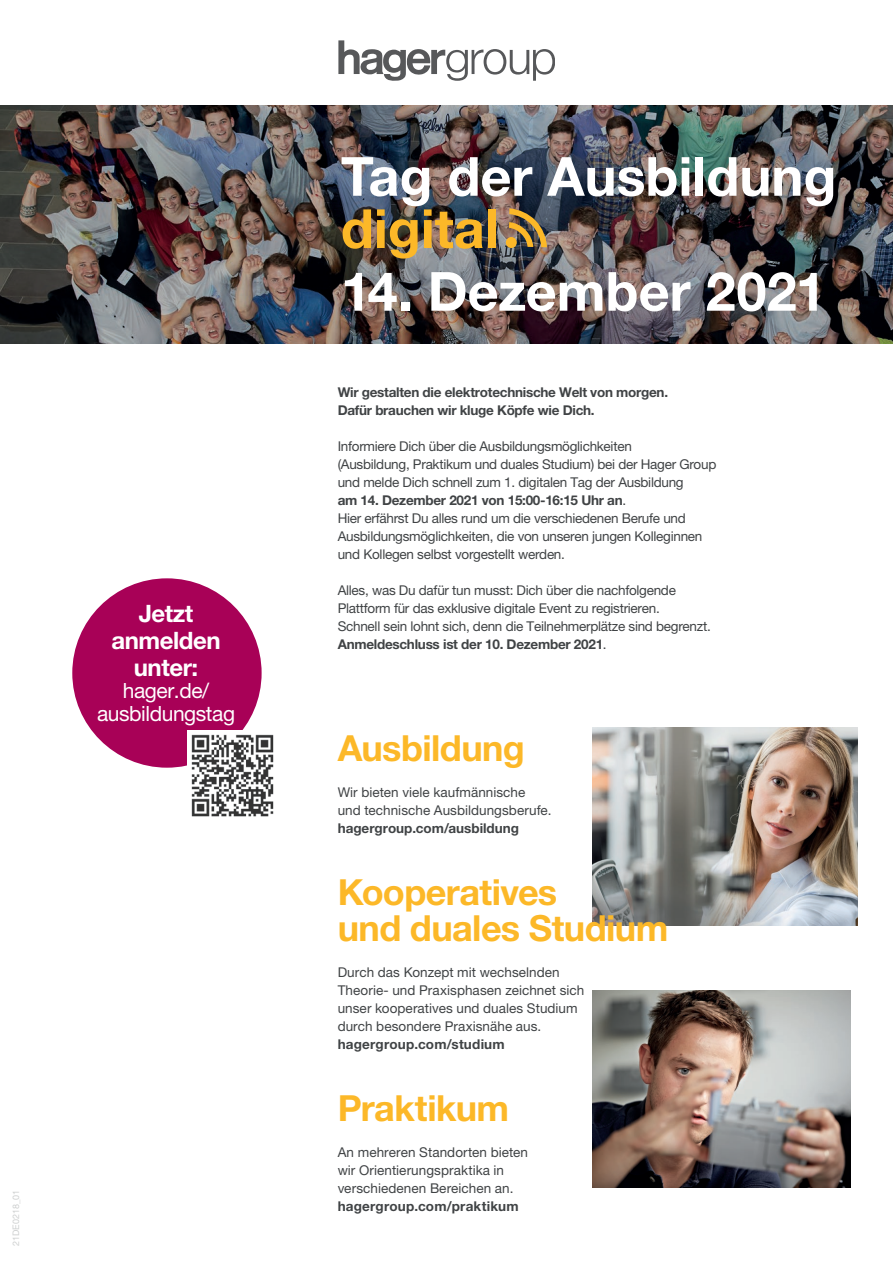
<style>
.page{position:relative;width:893px;height:1263px;background:#fff}
.page>*{position:absolute;margin:0;border:0;box-sizing:border-box;transform-origin:0 0}
.t1{font:700 54px "Helvetica Neue LTW1 G";color:#fff}
.t2{font:700 54px "Helvetica Neue LTW1 G";color:#fcb828}
.t3{font:700 36px/36px "Helvetica Neue LTW1 G";letter-spacing:-.015em;color:#fcb828}
.t4{font:700 24px "Helvetica Neue LTW1 G";letter-spacing:-.02em;color:#fff}
.t5{font:21px/22.5px "Helvetica Neue LTW1 G";letter-spacing:-.02em;color:#fff;text-align:center}
.t6{font:13.5px/18px "Helvetica Neue LTW1 G";letter-spacing:-.02em;color:#404345}
.t7{font:13.5px/18px "Helvetica Neue LTW1 G";letter-spacing:.005em;color:#404345}
.t8{font:700 13.5px/18px "Helvetica Neue LTW1 G";letter-spacing:-.02em;color:#404345}
.t9{font:700 13.5px "Helvetica Neue LTW1 G";letter-spacing:.015em;color:#404345}
.Helv_55__07_08_Proje{font:9px "Helvetica Neue LTW1 G";color:#ced0d0}
.s1{font-weight:700}
</style>
<div class="page">
<img style="left:0;top:106px;width:893px;height:238px">
<svg style="left:338px;top:40px;width:217px;height:41px"></svg>
<svg style="left:509px;top:208px;width:38px;height:39px"></svg>
<div style="left:506px;top:237px;width:11px;height:11px;background:#fcb828;border-radius:50%"></div>
<img style="left:592px;top:991px;width:258px;height:197px">
<img style="left:592px;top:727px;width:266px;height:198px">
<div style="left:72px;top:578px;width:190px;height:190px;background:#a80157;border-radius:50%"></div>
<img style="left:187px;top:730px;width:87px;height:87px">
<p class="t4" style="left:139px;top:598px;width:56px">Jetzt</p>
<p class="t4" style="left:112px;top:625px;width:111px">anmelden</p>
<p class="t4" style="left:134px;top:652px;width:66px">unter:</p>
<p class="t5" style="left:97px;top:679px;width:140px">hager.de/ ausbildungstag</p>
<p class="Helv_55__07_08_Proje" style="left:10px;top:1246px;width:58px;rotate:-90deg">21DE0218_01</p>
<p class="t1" style="left:341px;top:143px;width:497px">Tag der Ausbildung</p>
<p class="t2" style="left:341px;top:195px;width:159px">digital</p>
<p class="t1" style="left:341px;top:258px;width:486px">14. Dezember 2021</p>
<p class="t8" style="left:338px;top:383px;width:332px">Wir gestalten die elektrotechnische Welt von morgen.<br>Dafür brauchen wir kluge Köpfe wie Dich.</p>
<p class="t6" style="left:338px;top:437px;width:380px">Informiere Dich über die Ausbildungsmöglichkeiten<br>(Ausbildung, Praktikum und duales Studium) bei der Hager Group und melde Dich schnell zum 1. digitalen Tag der Ausbildung<br><span class="s1">am 14. Dezember 2021 von 15:00-16:15 Uhr an</span>.</p>
<p class="t6" style="left:338px;top:509px;width:350px">Hier erfährst Du alles rund um die verschiedenen Berufe und</p>
<p class="t6" style="left:338px;top:527px;width:366px">Ausbildungsmöglichkeiten, die von unseren jungen Kolleginnen</p>
<p class="t6" style="left:338px;top:545px;width:229px">und Kollegen selbst vorgestellt werden.</p>
<p class="t6" style="left:338px;top:581px;width:375px">Alles, was Du dafür tun musst: Dich über die nachfolgende Plattform für das exklusive digitale Event zu registrieren.<br>Schnell sein lohnt sich, denn die Teilnehmerplätze sind begrenzt.<br><span class="s1">Anmeldeschluss ist der 10. Dezember 2021</span>.</p>
<p class="t3" style="left:338px;top:730px;width:189px">Ausbildung</p>
<p class="t7" style="left:338px;top:783px;width:215px">Wir bieten viele kaufmännische und technische Ausbildungsberufe. <span class="s1">hagergroup.com/ausbildung</span></p>
<p class="t3" style="left:338px;top:874px;width:332px">Kooperatives<br>und duales Studium</p>
<p class="t7" style="left:338px;top:963px;width:248px">Durch das Konzept mit wechselnden Theorie- und Praxisphasen zeichnet sich unser kooperatives und duales Studium durch besondere Praxisnähe aus.</p>
<p class="t9" style="left:338px;top:1036px;width:169px">hagergroup.com/studium</p>
<p class="t3" style="left:338px;top:1090px;width:173px">Praktikum</p>
<p class="t7" style="left:338px;top:1143px;width:192px">An mehreren Standorten bieten wir Orientierungspraktika in verschiedenen Bereichen an.</p>
<p class="t9" style="left:338px;top:1198px;width:183px">hagergroup.com/praktikum</p>
</div>
